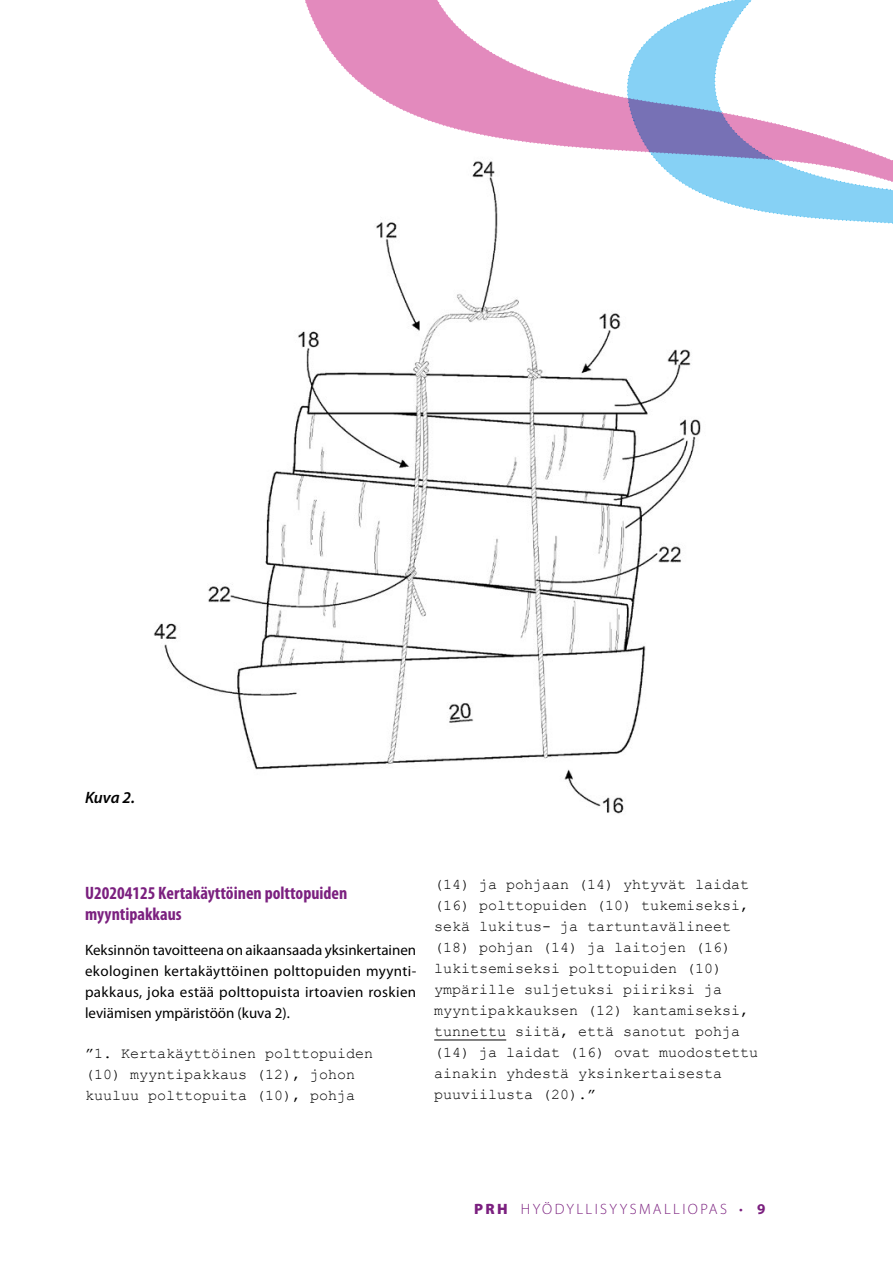
<style>
.page{position:relative;width:893px;height:1263px;background:#fff}
.page>*{position:absolute;margin:0;border:0;box-sizing:border-box;transform-origin:0 0}
.H3_Headline_Pieni_Vä{font:700 condensed 18px/21px "Myriad Pro";color:#7b207f}
.Paragraph_Style_Kuva{font:italic 600 16.5px "Myriad Pro";color:#000}
.t1{font:15px/21px "Courier New";color:#000}
.P_Paragraph{font:15px/21px "Myriad Pro";color:#000;text-align:justify}
.t2{font:300 15px "Myriad Pro";letter-spacing:.16em;color:#7b207f}
.s1{font-weight:900}
.s2{font-weight:700}
</style>
<div class="page">
<svg style="left:305px;top:0;width:588px;height:224px"></svg>
<img style="left:153px;top:130px;width:616px;height:684px">
<hr style="left:434px;top:1040px;width:72px;height:1px;background:#000">
<p class="Paragraph_Style_Kuva" style="left:85px;top:788px;width:52px">Kuva 2.</p>
<h2 class="H3_Headline_Pieni_Vä" style="left:85px;top:883px;width:264px">U20204125 Kertakäyttöinen polttopuiden myyntipakkaus</h2>
<p class="P_Paragraph" style="left:85px;top:939px;width:333px">Keksinnön tavoitteena on aikaansaada yksinkertainen ekologinen kertakäyttöinen polttopuiden myynti&shy;pakkaus, joka estää polttopuista irtoavien roskien leviämisen ympäristöön (kuva 2).</p>
<p class="t1" style="left:85px;top:1043px;width:290px">”1. Kertakäyttöinen polttopuiden (10) myyntipakkaus (12), johon kuuluu polttopuita (10), pohja</p>
<p class="t1" style="left:434px;top:874px;width:326px">(14) ja pohjaan (14) yhtyvät laidat (16) polttopuiden (10) tukemiseksi, sekä lukitus- ja tartuntavälineet (18) pohjan (14) ja laitojen (16) lukitsemiseksi polttopuiden (10) ympärille suljetuksi piiriksi ja myyntipakkauksen (12) kantamiseksi, tunnettu siitä, että sanotut pohja (14) ja laidat (16) ovat muodostettu ainakin yhdestä yksinkertaisesta puuviilusta (20).”</p>
<p class="t2" style="left:474px;top:1201px;width:293px"><span class="s1">PRH</span> HYÖDYLLISYYSMALLIOPAS • <span class="s2">9</span></p>
</div>
